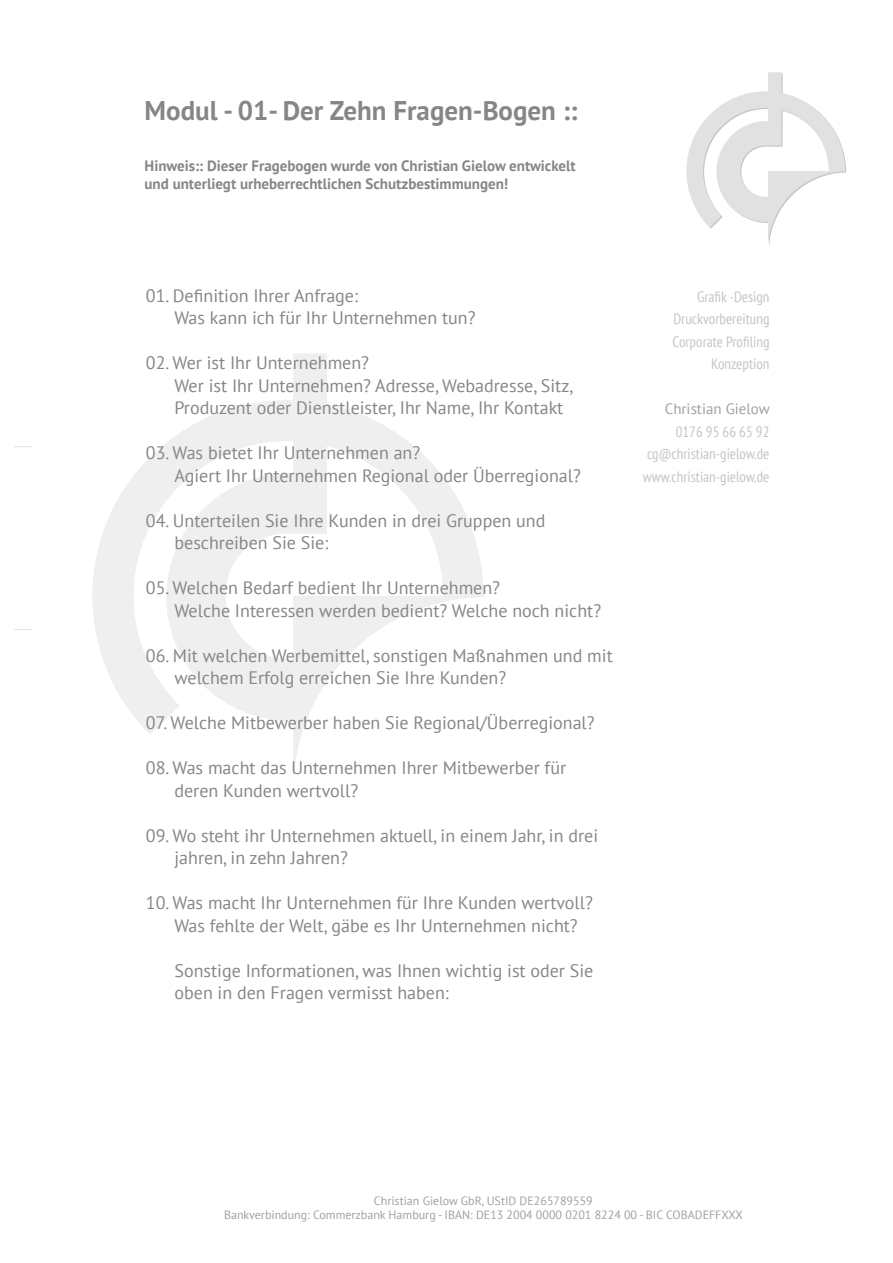
<style>
.page{position:relative;width:893px;height:1263px;background:#fff}
.page>*{position:absolute;margin:0;border:0;box-sizing:border-box;transform-origin:0 0}
.t1{font:700 27px "PT Sans";color:#868685}
.t2{font:18px/22.5px "PT Sans";color:#868685}
.t3{font:condensed 15px/22.5px "PT Sans";color:#c5c5c6;text-align:right}
.t4{font:700 15px/18px "PT Sans";color:#868685}
.t5{font:15px "PT Sans";color:#a0a0a0}
.t6{font:12px/14.4px "PT Sans";color:#a0a0a0;text-align:center}
</style>
<div class="page">
<svg style="left:686px;top:72px;width:160px;height:173px"></svg>
<svg style="left:14px;top:446px;width:18px;height:1px"></svg>
<svg style="left:14px;top:629px;width:18px;height:1px"></svg>
<svg style="left:92px;top:354px;width:392px;height:422px"></svg>
<h1 class="t1" style="left:145px;top:93px;width:434px">Modul - 01- Der Zehn Fragen-Bogen ::</h1>
<p class="t4" style="left:145px;top:156px;width:433px">Hinweis:: Dieser Fragebogen wurde von Christian Gielow entwickelt und unterliegt urheberrechtlichen Schutzbestimmungen!</p>
<p class="t2" style="left:174px;top:284px;width:302px;text-indent:-28px">01. Definition Ihrer Anfrage:<br>Was kann ich für Ihr Unternehmen tun?</p>
<p class="t2" style="left:174px;top:351px;width:400px;text-indent:-28px">02. Wer ist Ihr Unternehmen?<br>Wer ist Ihr Unternehmen? Adresse, Webadresse, Sitz,<br>Produzent oder Dienstleister, Ihr Name, Ihr Kontakt</p>
<p class="t2" style="left:174px;top:441px;width:408px;text-indent:-28px">03. Was bietet Ihr Unternehmen an?<br>Agiert Ihr Unternehmen Regional oder Überregional?</p>
<p class="t2" style="left:174px;top:509px;width:372px;text-indent:-28px">04. Unterteilen Sie Ihre Kunden in drei Gruppen und beschreiben Sie Sie:</p>
<p class="t2" style="left:174px;top:576px;width:428px;text-indent:-28px">05. Welchen Bedarf bedient Ihr Unternehmen?<br>Welche Interessen werden bedient? Welche noch nicht?</p>
<p class="t2" style="left:174px;top:644px;width:440px;text-indent:-28px">06. Mit welchen Werbemittel, sonstigen Maßnahmen und mit welchem Erfolg erreichen Sie Ihre Kunden?</p>
<p class="t2" style="left:146px;top:711px;width:450px">07. Welche Mitbewerber haben Sie Regional/Überregional?</p>
<p class="t2" style="left:174px;top:756px;width:393px;text-indent:-28px">08. Was macht das Unternehmen Ihrer Mitbewerber für deren Kunden wertvoll?</p>
<p class="t2" style="left:174px;top:824px;width:425px;text-indent:-28px">09. Wo steht ihr Unternehmen aktuell, in einem Jahr, in drei jahren, in zehn Jahren?</p>
<p class="t2" style="left:174px;top:891px;width:420px;text-indent:-28px">10. Was macht Ihr Unternehmen für Ihre Kunden wertvoll?<br>Was fehlte der Welt, gäbe es Ihr Unternehmen nicht?</p>
<p class="t2" style="left:174px;top:959px;width:420px">Sonstige Informationen, was Ihnen wichtig ist oder Sie oben in den Fragen vermisst haben:</p>
<p class="t3" style="left:673px;top:285px;width:98px">Grafik -Design<br>Druckvorbereitung<br>Corporate Profiling<br>Konzeption</p>
<p class="t5" style="left:665px;top:399px;width:107px">Christian Gielow</p>
<p class="t3" style="left:643px;top:420px;width:128px;text-align:justify;text-indent:33px">0176 95 66 65 92 cg@christian-gielow.de www.christian-gielow.de</p>
<p class="t6" style="left:224px;top:1193px;width:520px">Christian Gielow GbR, UStID DE265789559<br>Bankverbindung: Commerzbank Hamburg - IBAN: DE13 2004 0000 0201 8224 00 - BIC COBADEFFXXX</p>
</div>
